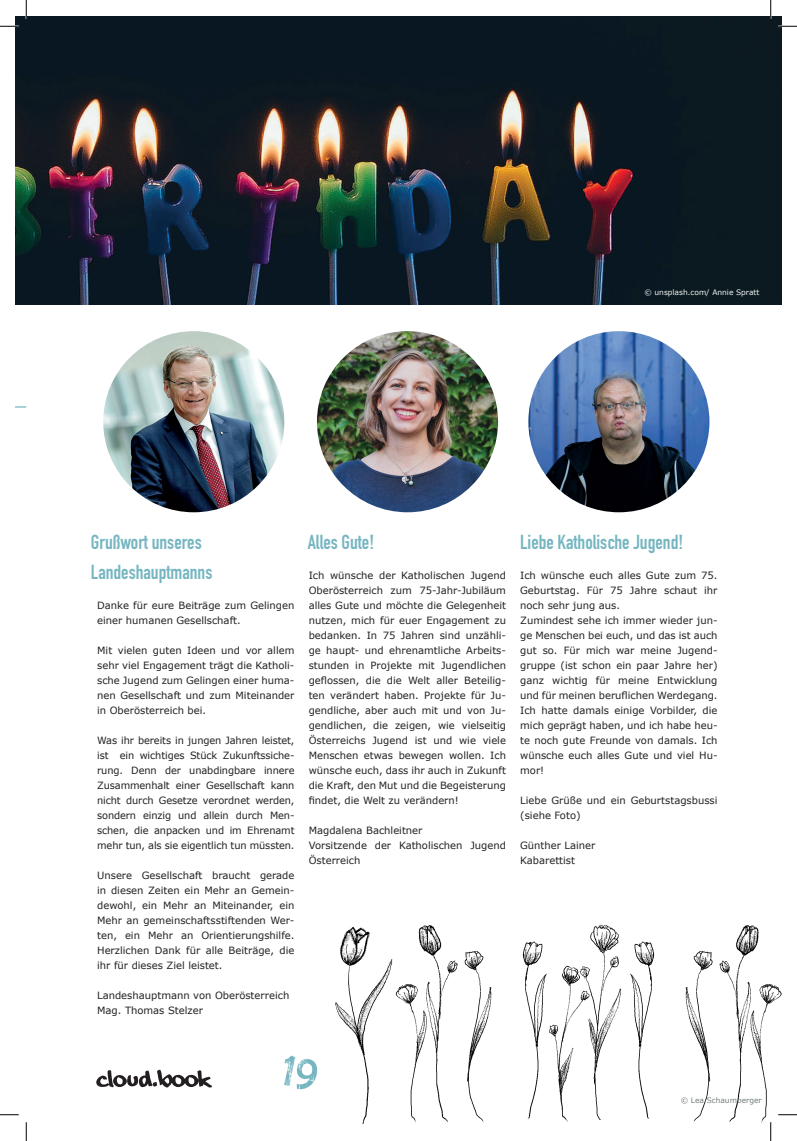
<style>
.page{position:relative;width:797px;height:1141px;background:#fff}
.page>*{position:absolute;margin:0;border:0;box-sizing:border-box;transform-origin:0 0}
.t1{font:20px "DIN Engschrift Std";color:#76b6c1}
.t2{font:10px/15px "Verdana";color:#231f20}
.t3{font:7.5px "Verdana";color:#f1f3f2}
.t4{font:7.5px "Verdana";color:#757e7e}
</style>
<div class="page">
<svg style="left:96px;top:1069px;width:116px;height:18px"></svg>
<img style="left:335px;top:922px;width:286px;height:200px">
<img style="left:16px;top:16px;width:765px;height:288px">
<img style="left:317px;top:331px;width:181px;height:181px;border-radius:91px">
<img style="left:103px;top:331px;width:181px;height:181px;border-radius:91px">
<img style="left:528px;top:331px;width:181px;height:181px;border-radius:91px">
<img style="left:630px;top:925px;width:151px;height:197px">
<svg style="left:0;top:25px;width:19px;height:2px"></svg>
<svg style="left:778px;top:25px;width:19px;height:2px"></svg>
<svg style="left:0;top:1114px;width:19px;height:1px"></svg>
<svg style="left:778px;top:1113px;width:19px;height:2px"></svg>
<svg style="left:25px;top:0;width:2px;height:19px"></svg>
<svg style="left:25px;top:1122px;width:2px;height:18px"></svg>
<svg style="left:770px;top:0;width:1px;height:19px"></svg>
<svg style="left:770px;top:1122px;width:1px;height:18px"></svg>
<p class="t3" style="left:644px;top:288px;width:117px">© unsplash.com/ Annie Spratt</p>
<h1 class="t1" style="left:91px;top:529px;width:112px">Grußwort unseres</h1>
<h1 class="t1" style="left:308px;top:529px;width:68px">Alles Gute!</h1>
<h1 class="t1" style="left:91px;top:559px;width:123px">Landeshauptmanns</h1>
<p class="t2" style="left:309px;top:567px;width:199px;text-align:justify">Ich wünsche der Katholischen Jugend Oberösterreich zum 75-Jahr-Jubiläum alles Gute und möchte die Gelegenheit nutzen, mich für euer Engagement zu bedanken. In 75 Jahren sind unzähli&shy;ge haupt- und ehrenamtliche Arbeits&shy;stunden in Projekte mit Jugendlichen geflossen, die die Welt aller Beteilig&shy;ten verändert haben. Projekte für Ju&shy;gendliche, aber auch mit und von Ju&shy;gendlichen, die zeigen, wie vielseitig Österreichs Jugend ist und wie viele Menschen etwas bewegen wollen. Ich wünsche euch, dass ihr auch in Zukunft die Kraft, den Mut und die Begeisterung findet, die Welt zu verändern!</p>
<p class="t2" style="left:309px;top:822px;width:199px">Magdalena Bachleitner<br>Vorsitzende der Katholischen Jugend<br>Österreich</p>
<p class="t2" style="left:97px;top:597px;width:199px">Danke für eure Beiträge zum Gelingen einer humanen Gesellschaft.</p>
<p class="t2" style="left:97px;top:642px;width:199px;text-align:justify">Mit vielen guten Ideen und vor allem sehr viel Engagement trägt die Katholi&shy;sche Jugend zum Gelingen einer huma&shy;nen Gesellschaft und zum Miteinander in Oberösterreich bei.</p>
<p class="t2" style="left:97px;top:732px;width:199px;text-align:justify">Was ihr bereits in jungen Jahren leistet, ist ein wichtiges Stück Zukunftssiche&shy;rung. Denn der unabdingbare innere Zusammenhalt einer Gesellschaft kann nicht durch Gesetze verordnet werden, sondern einzig und allein durch Men&shy;schen, die anpacken und im Ehrenamt mehr tun, als sie eigentlich tun müssten.</p>
<p class="t2" style="left:97px;top:867px;width:199px;text-align:justify">Unsere Gesellschaft braucht gerade in diesen Zeiten ein Mehr an Gemein&shy;dewohl, ein Mehr an Miteinander, ein Mehr an gemeinschaftsstiftenden Wer&shy;ten, ein Mehr an Orientierungshilfe.<br>Herzlichen Dank für alle Beiträge, die ihr für dieses Ziel leistet.</p>
<p class="t2" style="left:97px;top:987px;width:194px">Landeshauptmann von Oberösterreich<br>Mag. Thomas Stelzer</p>
<h1 class="t1" style="left:520px;top:529px;width:164px">Liebe Katholische Jugend!</h1>
<p class="t2" style="left:520px;top:567px;width:199px">Ich wünsche euch alles Gute zum 75.<br>Geburtstag. Für 75 Jahre schaut ihr noch sehr jung aus.<br>Zumindest sehe ich immer wieder jun&shy;ge Menschen bei euch, und das ist auch gut so. Für mich war meine Jugend&shy;gruppe (ist schon ein paar Jahre her) ganz wichtig für meine Entwicklung und für meinen beruflichen Werdegang.<br>Ich hatte damals einige Vorbilder, die mich geprägt haben, und ich habe heu&shy;te noch gute Freunde von damals. Ich wünsche euch alles Gute und viel Hu&shy;mor!</p>
<p class="t2" style="left:520px;top:792px;width:199px">Liebe Grüße und ein Geburtstagsbussi (siehe Foto)</p>
<p class="t2" style="left:520px;top:837px;width:77px">Günther Lainer<br>Kabarettist</p>
<p class="t4" style="left:680px;top:1095px;width:82px">© Lea Schaumberger</p>
</div>
